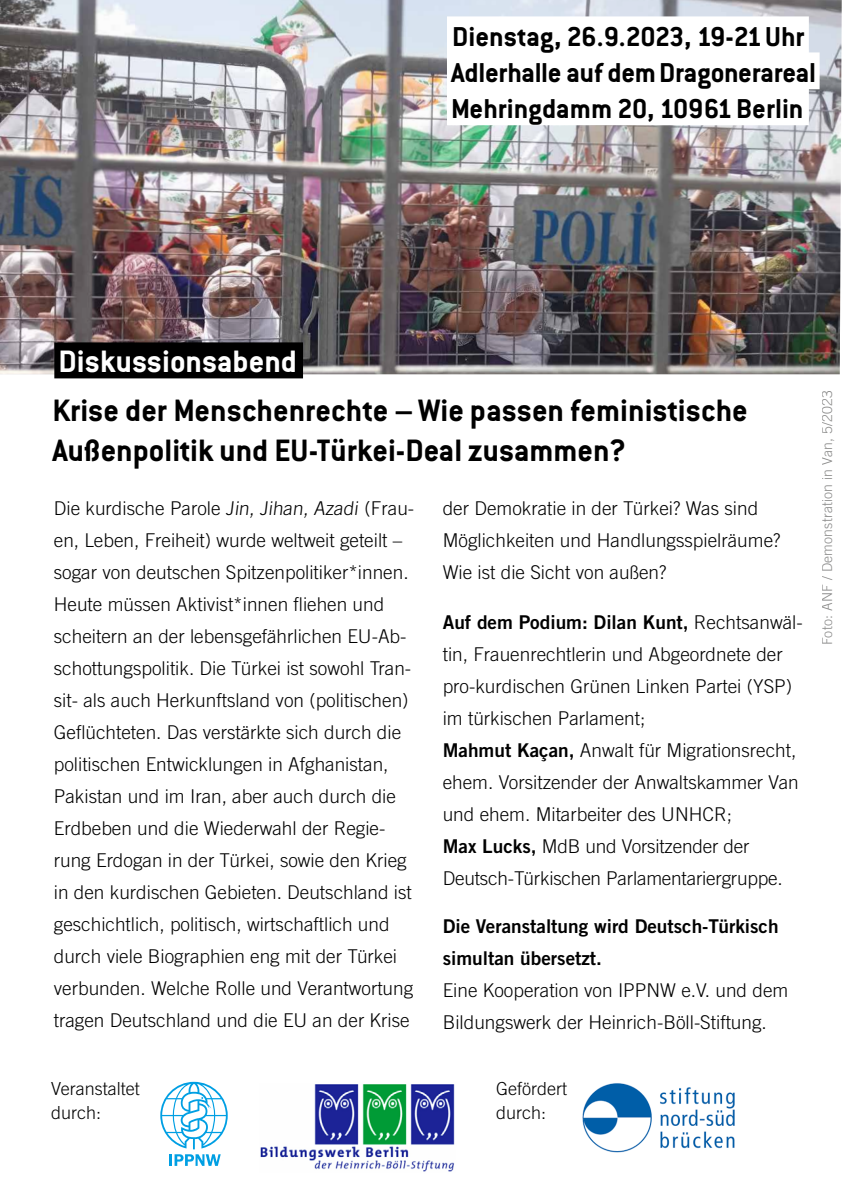
<style>
.page{position:relative;width:842px;height:1191px;background:#fff}
.page>*{position:absolute;margin:0;border:0;box-sizing:border-box;transform-origin:0 0}
.t1{font:700 34px/40px "Conduit ITC Std";color:#000}
.t2{font:700 34px "Conduit ITC Std";color:#fff}
.t3{font:700 30px/36px "Conduit ITC Std";letter-spacing:-.01em;color:#000}
.t4{font:300 19px/32px "Trade Gothic LT Std";color:#000}
.t5{font:19px/32px "Trade Gothic LT Std Bd 2";color:#000}
.t6{font:300 18px/24px "Trade Gothic LT Std";color:#000}
.t7{font:300 14px "Trade Gothic LT Std";letter-spacing:.01em;color:#575756}
.s1{font-family:"Trade Gothic LT Std";font-weight:300}
.s2{font-family:"Trade Gothic LT Std Bd 2";font-weight:400}
</style>
<div class="page">
<img style="left:0;top:0;width:842px;height:374px">
<div style="left:447px;top:16px;width:362px;height:37px;background:#fff"></div>
<div style="left:447px;top:52px;width:372px;height:37px;background:#fff"></div>
<div style="left:447px;top:88px;width:362px;height:37px;background:#fff"></div>
<div style="left:54px;top:342px;width:249px;height:36px;background:#000"></div>
<img style="left:260px;top:1084px;width:195px;height:88px">
<img style="left:582px;top:1083px;width:153px;height:70px">
<svg style="left:160px;top:1081px;width:68px;height:84px"></svg>
<h1 class="t2" style="left:59px;top:341px;width:240px">Diskussionsabend</h1>
<h2 class="t3" style="left:451px;top:18px;width:366px">Dienstag, 26.9.2023, 19-21 Uhr<br>Adlerhalle auf demDragonerareal<br>Mehringdamm 20, 10961Berlin</h2>
<h1 class="t1" style="left:52px;top:389px;width:697px">Krise der Menschenrechte –Wie passen feministische<br>Außenpolitik und EU-Türkei-Deal zusammen?</h1>
<p class="t4" style="left:54px;top:492px;width:362px">Die kurdische Parole Jin, Jihan, Azadi (Frau&shy;en, Leben, Freiheit) wurde weltweit geteilt – sogar von deutschen Spitzenpolitiker*innen.<br>Heute müssen Aktivist*innen fliehen und scheitern an der lebensgefährlichen EU-Ab&shy;schottungspolitik. Die Türkei ist sowohl Tran&shy;sit- als auch Herkunftsland von (politischen)<br>Geflüchteten. Das verstärkte sich durch die politischen Entwicklungen in Afghanistan, Pakistan und im Iran, aber auch durch die Erdbeben und die Wiederwahl der Regie&shy;rung Erdogan in der Türkei, sowie den Krieg in den kurdischen Gebieten. Deutschland ist geschichtlich, politisch, wirtschaftlich und durch viele Biographien eng mit der Türkei verbunden. Welche Rolle und Verantwortung tragen Deutschland und die EU an der Krise</p>
<p class="t4" style="left:443px;top:491px;width:339px">der Demokratie in der Türkei? Was sind<br>Möglichkeiten und Handlungsspielräume?<br>Wie ist die Sicht von außen?</p>
<p class="t5" style="left:443px;top:605px;width:361px">Auf dem Podium: Dilan Kunt, <span class="s1">Rechtsanwäl-</span></p>
<p class="t4" style="left:443px;top:637px;width:358px">tin, Frauenrechtlerin und Abgeordnete der pro-kurdischen Grünen Linken Partei (YSP) im türkischen Parlament;<br><span class="s2">Mahmut Kaçan,</span> Anwalt für Migrationsrecht, ehem. Vorsitzender der Anwaltskammer Van und ehem. Mitarbeiter des UNHCR;<br><span class="s2">Max Lucks,</span> MdB und Vorsitzender der Deutsch-Türkischen Parlamentariergruppe.</p>
<p class="t5" style="left:443px;top:909px;width:337px">Die Veranstaltung wird Deutsch-Türkisch simultan übersetzt.</p>
<p class="t4" style="left:443px;top:974px;width:347px">Eine Kooperation von IPPNW e.V. und dem<br>Bildungswerk der Heinrich-Böll-Stiftung.</p>
<p class="t6" style="left:51px;top:1076px;width:90px">Veranstaltet durch:</p>
<p class="t6" style="left:496px;top:1076px;width:73px">Gefördert durch:</p>
<p class="t7" style="left:819px;top:645px;width:256px;rotate:-90deg">Foto: ANF / Demonstration in Van, 5/2023</p>
</div>
